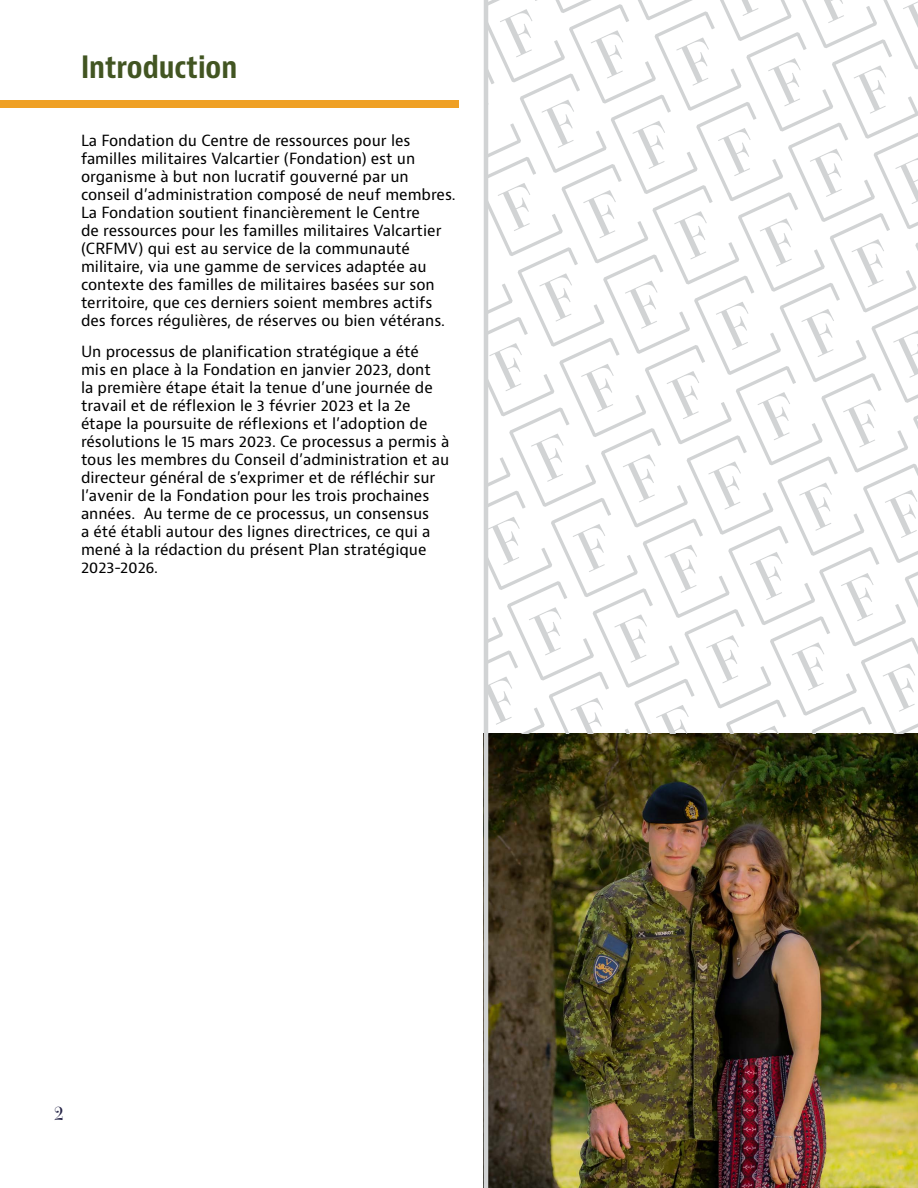
<style>
.page{position:relative;width:918px;height:1188px;background:#fff}
.page>*{position:absolute;margin:0;border:0;box-sizing:border-box;transform-origin:0 0}
.t1{font:700 condensed 30px "Bernino Sans";color:#425522}
.t2{font:18px "Essonnes Display";color:#242346}
.t3{font:15px/18px "Bernino Sans";color:#000}
</style>
<div class="page">
<img style="left:488px;top:735px;width:430px;height:453px">
<div style="left:0;top:100px;width:459px;height:8px;background:#efa025"></div>
<svg style="left:488px;top:0;width:430px;height:735px"></svg>
<hr style="left:484px;top:0;width:4px;height:1188px;background:#d1d3d4">
<h1 class="t1" style="left:81px;top:49px;width:158px">Introduction</h1>
<p class="t3" style="left:81px;top:131px;width:376px">La Fondation du Centre de ressources pour les familles militaires Valcartier (Fondation) est un organisme à but non lucratif gouverné par un conseil d’administration composé de neuf membres.<br>La Fondation soutient financièrement le Centre<br>de ressources pour les familles militaires Valcartier (CRFMV) qui est au service de la communauté militaire, via une gamme de services adaptée au contexte des familles de militaires basées sur son territoire, que ces derniers soient membres actifs des forces régulières, de réserves ou bien vétérans.</p>
<p class="t3" style="left:81px;top:343px;width:370px">Un processus de planification stratégique a été<br>mis en place à la Fondation en janvier 2023, dont<br>la première étape était la tenue d’une journée de travail et de réflexion le 3 février 2023 et la 2e étape la poursuite de réflexions et l’adoption de résolutions le 15 mars 2023. Ce processus a permis à tous les membres du Conseil d’administration et au directeur général de s’exprimer et de réfléchir sur l’avenir de la Fondation pour les trois prochaines années. Au terme de ce processus, un consensus<br>a été établi autour des lignes directrices, ce qui a mené à la rédaction du présent Plan stratégique 2023-2026.</p>
<p class="t2" style="left:54px;top:1101px;width:11px">2</p>
</div>
